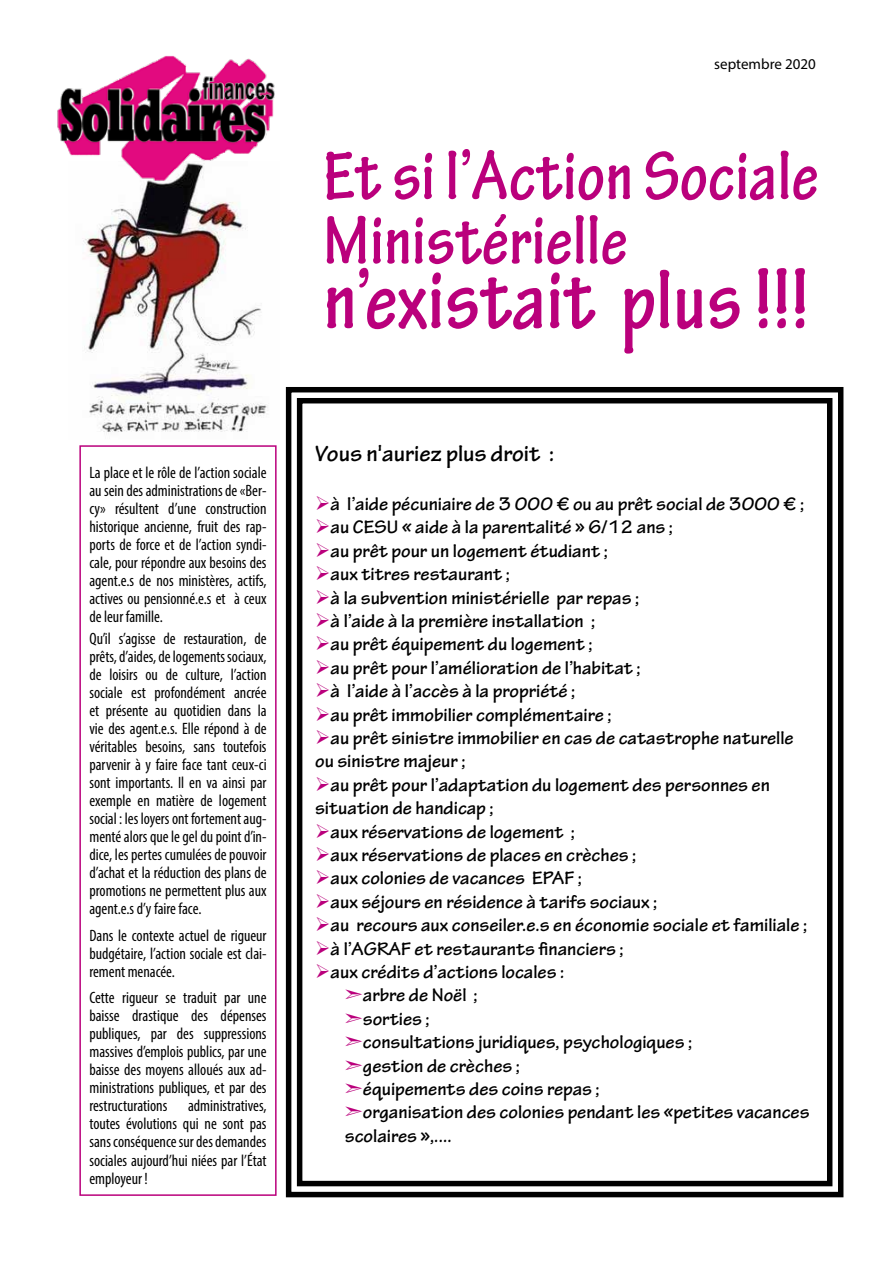
<style>
.page{position:relative;width:893px;height:1263px;background:#fff}
.page>*{position:absolute;margin:0;border:0;box-sizing:border-box;transform-origin:0 0}
.t1{font:700 condensed 88.5px "Tekton Pro";color:#ba007c}
.t2{font:700 condensed 73.5px/64.5px "Tekton Pro";color:#ba007c}
.t3{font:700 24px "Tekton Pro";color:#000}
.t4{font:700 19.5px/23.4px "Tekton Pro";color:#000}
.t5{font:condensed 16.5px/18px "Myriad Pro";color:#000;text-align:justify}
.t6{font:15px "Myriad Pro";color:#000}
.s1{color:#ba007c}
</style>
<div class="page">
<img style="left:82px;top:183px;width:186px;height:249px">
<img style="left:57px;top:55px;width:218px;height:128px">
<svg style="left:285px;top:387px;width:559px;height:811px"></svg>
<div style="left:297px;top:398px;width:535px;height:788px;border:5px solid #000"></div>
<div style="left:79px;top:445px;width:198px;height:751px;border:2px solid #ba007c"></div>
<svg style="left:346px;top:990px;width:16px;height:9px"></svg>
<svg style="left:346px;top:1013px;width:16px;height:10px"></svg>
<svg style="left:346px;top:1036px;width:16px;height:10px"></svg>
<svg style="left:346px;top:1060px;width:16px;height:10px"></svg>
<svg style="left:346px;top:1083px;width:16px;height:10px"></svg>
<svg style="left:346px;top:1107px;width:16px;height:9px"></svg>
<p class="t5" style="left:89px;top:463px;width:179px">La place et le rôle de l’action sociale au sein des administrations de «Ber&shy;cy» résultent d’une construction historique ancienne, fruit des rap&shy;ports de force et de l’action syndi&shy;cale, pour répondre aux besoins des agent.e.s de nos ministères, actifs, actives ou pensionné.e.s et à ceux de leur famille.</p>
<p class="t5" style="left:89px;top:630px;width:179px">Qu’il s’agisse de restauration, de prêts, d’aides, de logements sociaux, de loisirs ou de culture, l’action sociale est profondément ancrée et présente au quotidien dans la vie des agent.e.s. Elle répond à de véritables besoins, sans toutefois parvenir à y faire face tant ceux-ci sont importants. Il en va ainsi par exemple en matière de logement social : les loyers ont fortement aug&shy;menté alors que le gel du point d’in&shy;dice, les pertes cumulées de pouvoir d’achat et la réduction des plans de promotions ne permettent plus aux agent.e.s d’y faire face.</p>
<p class="t5" style="left:89px;top:926px;width:179px">Dans le contexte actuel de rigueur budgétaire, l’action sociale est clai&shy;rement menacée.</p>
<p class="t5" style="left:89px;top:989px;width:179px">Cette rigueur se traduit par une baisse drastique des dépenses publiques, par des suppressions massives d’emplois publics, par une baisse des moyens alloués aux ad&shy;ministrations publiques, et par des restructurations</p>
<p class="t5" style="left:89px;top:1097px;width:179px;text-indent:99px">administratives, toutes évolutions qui ne sont pas sans conséquence sur des demandes sociales aujourd’hui niées par l’État employeur !</p>
<p class="t6" style="left:714px;top:55px;width:103px">septembre 2020</p>
<h2 class="t2" style="left:323px;top:145px;width:497px">Et si l’Action Sociale<br>Ministérielle</h2>
<h1 class="t1" style="left:323px;top:249px;width:488px">n’existait plus !!!</h1>
<h3 class="t3" style="left:315px;top:440px;width:241px">Vous n'auriez plus droit :</h3>
<p class="t4" style="left:315px;top:492px;width:491px"><span class="s1">➢</span>à l’aide pécuniaire de 3 000 € ou au prêt social de 3000 € ;</p>
<p class="t4" style="left:315px;top:516px;width:360px"><span class="s1">➢</span>au CESU « aide à la parentalité » 6/12 ans ;</p>
<p class="t4" style="left:315px;top:539px;width:294px"><span class="s1">➢</span>au prêt pour un logement étudiant ;</p>
<p class="t4" style="left:315px;top:563px;width:196px"><span class="s1">➢</span>aux titres restaurant ;</p>
<p class="t4" style="left:315px;top:586px;width:326px"><span class="s1">➢</span>à la subvention ministérielle par repas ;</p>
<p class="t4" style="left:315px;top:609px;width:282px"><span class="s1">➢</span>à l’aide à la première installation ;</p>
<p class="t4" style="left:315px;top:633px;width:279px"><span class="s1">➢</span>au prêt équipement du logement ;</p>
<p class="t4" style="left:315px;top:656px;width:327px"><span class="s1">➢</span>au prêt pour l’amélioration de l’habitat ;</p>
<p class="t4" style="left:315px;top:680px;width:262px"><span class="s1">➢</span>à l’aide à l’accès à la propriété ;</p>
<p class="t4" style="left:315px;top:703px;width:298px"><span class="s1">➢</span>au prêt immobilier complémentaire ;</p>
<p class="t4" style="left:315px;top:726px;width:480px"><span class="s1">➢</span>au prêt sinistre immobilier en cas de catastrophe naturelle ou sinistre majeur ;</p>
<p class="t4" style="left:315px;top:773px;width:456px"><span class="s1">➢</span>au prêt pour l’adaptation du logement des personnes en situation de handicap ;</p>
<p class="t4" style="left:315px;top:820px;width:261px"><span class="s1">➢</span>aux réservations de logement ;</p>
<p class="t4" style="left:315px;top:843px;width:323px"><span class="s1">➢</span>aux réservations de places en crèches ;</p>
<p class="t4" style="left:315px;top:867px;width:268px"><span class="s1">➢</span>aux colonies de vacances EPAF ;</p>
<p class="t4" style="left:315px;top:890px;width:344px"><span class="s1">➢</span>aux séjours en résidence à tarifs sociaux ;</p>
<p class="t4" style="left:315px;top:914px;width:494px"><span class="s1">➢</span>au recours aux conseiler.e.s en économie sociale et familiale ;</p>
<p class="t4" style="left:315px;top:937px;width:310px"><span class="s1">➢</span>à l’AGRAF et restaurants financiers ;</p>
<p class="t4" style="left:315px;top:960px;width:251px"><span class="s1">➢</span>aux crédits d’actions locales :</p>
<p class="t4" style="left:363px;top:984px;width:116px">arbre de Noël ;</p>
<p class="t4" style="left:363px;top:1007px;width:68px">sorties ;</p>
<p class="t4" style="left:363px;top:1031px;width:331px">consultations juridiques, psychologiques ;</p>
<p class="t4" style="left:363px;top:1054px;width:159px">gestion de crèches ;</p>
<p class="t4" style="left:363px;top:1077px;width:238px">équipements des coins repas ;</p>
<p class="t4" style="left:363px;top:1101px;width:448px">organisation des colonies pendant les «petites vacances</p>
<p class="t4" style="left:345px;top:1124px;width:108px">scolaires »,....</p>
</div>
